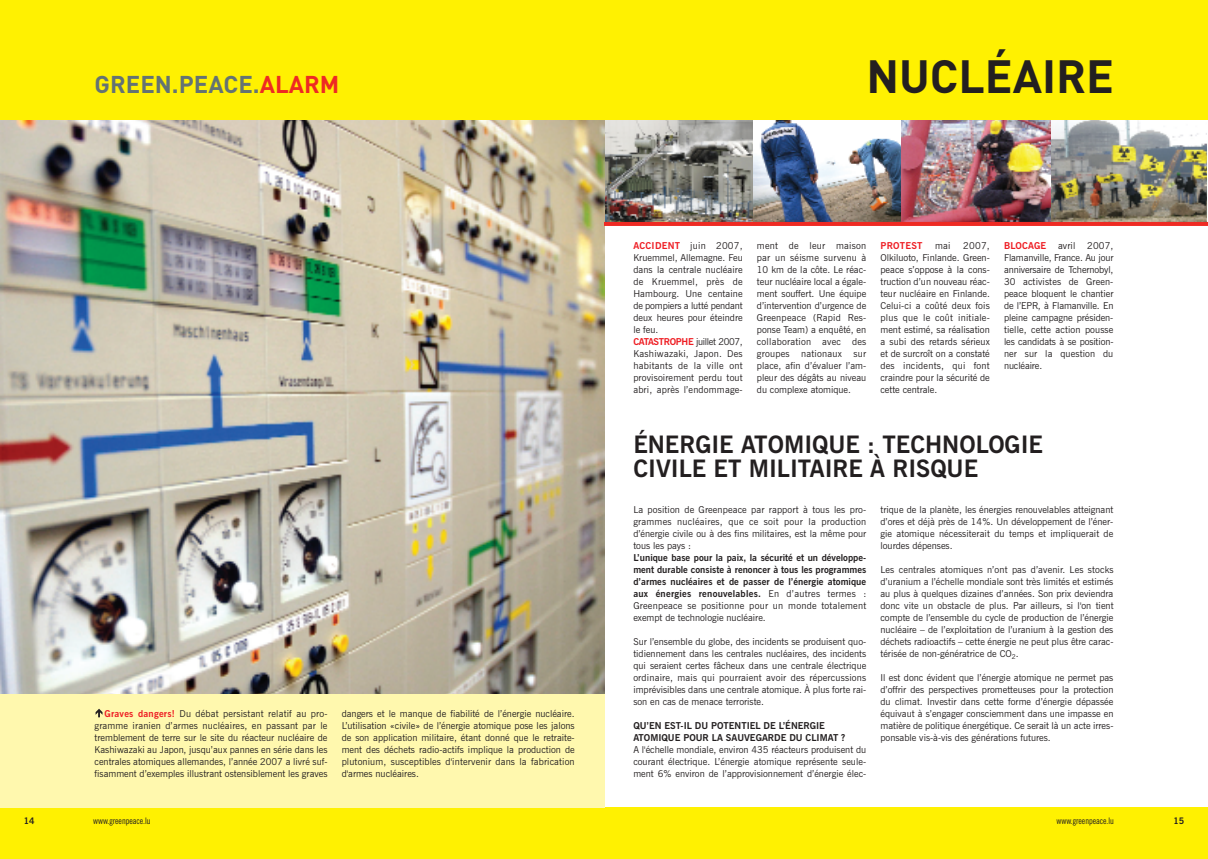
<style>
.page{position:relative;width:1208px;height:859px;background:#fff}
.page>*{position:absolute;margin:0;border:0;box-sizing:border-box;transform-origin:0 0}
.t1{font:700 46px "DIN";color:#231f20}
.t2{font:700 24px/24px "News Gothic BT";color:#231f20}
.t3{font:700 24px "DIN";color:#647373}
.t4{font:9.5px/12px "News Gothic BT";color:#231f20;text-align:justify}
.t5{font:700 9.5px/12px "News Gothic BT";color:#231f20;text-align:justify}
.t6{font:700 9.5px "News Gothic BT";letter-spacing:.025em;color:#ee1d23}
.t7{font:condensed 9px "News Gothic BT";color:#231f20}
.t8{font:700 9px "News Gothic BT";color:#231f20}
.s1{color:#ee2a23}
.s2{font-weight:700;color:#ee1d23}
.s3{font-weight:400}
</style>
<div class="page">
<img style="left:1050px;top:119px;width:157px;height:103px">
<img style="left:753px;top:119px;width:148px;height:103px">
<img style="left:901px;top:119px;width:149px;height:103px">
<img style="left:604px;top:119px;width:149px;height:103px">
<div style="left:604px;top:808px;width:604px;height:51px;background:#fff101"></div>
<div style="left:604px;top:0;width:604px;height:119px;background:#fff101"></div>
<img style="left:0;top:119px;width:604px;height:575px">
<div style="left:0;top:0;width:604px;height:119px;background:#fff101"></div>
<div style="left:0;top:808px;width:604px;height:51px;background:#fff101"></div>
<hr style="left:604px;top:222px;width:604px;height:4px;background:#ee2a23">
<div style="left:0;top:694px;width:604px;height:114px;background:#fff8ae"></div>
<svg style="left:96px;top:709px;width:6px;height:8px"></svg>
<h2 class="t3" style="left:95px;top:71px;width:246px">GREEN.PEACE.<span class="s1">ALARM</span></h2>
<h1 class="t1" style="left:866px;top:50px;width:249px">NUCLÉAIRE</h1>
<p class="t4" style="left:95px;top:709px;width:234px;text-indent:10px"><span class="s2">Graves dangers!</span> Du débat persistant relatif au pro&shy;gramme iranien d’armes nucléaires, en passant par le tremblement de terre sur le site du réacteur nucléaire de Kashiwazaki au Japon, jusqu’aux pannes en série dans les centrales atomiques allemandes, l’année 2007 a livré suf&shy;fisamment d’exemples illustrant ostensiblement les graves</p>
<p class="t4" style="left:342px;top:709px;width:234px">dangers et le manque de fiabilité de l’énergie nucléaire.<br>L’utilisation «civile» de l’énergie atomique pose les jalons de son application militaire, étant donné que le retraite&shy;ment des déchets radio-actifs implique la production de plutonium, susceptibles d'intervenir dans la fabrication d'armes nucléaires.</p>
<p class="t8" style="left:24px;top:817px;width:12px">14</p>
<p class="t7" style="left:93px;top:817px;width:59px">www.greenpeace.lu</p>
<p class="t4" style="left:633px;top:241px;width:111px;text-align:left"><span class="s2">ACCIDENT</span> juin 2007,<br>Kruemmel, Allemagne. Feu dans la centrale nucléaire de Kruemmel, près de<br>Hambourg. Une centaine de pompiers a lutté pendant deux heures pour éteindre le feu.<br><span class="s2">CATASTROPHE</span> juillet 2007,<br>Kashiwazaki, Japon. Des habitants de la ville ont provisoirement perdu tout abri, après l’endommage-</p>
<p class="t4" style="left:757px;top:241px;width:111px">ment de leur maison par un séisme survenu à 10 km de la côte. Le réac&shy;teur nucléaire local a égale&shy;ment souffert. Une équipe d’intervention d’urgence de Greenpeace (Rapid Res&shy;ponse Team) a enquêté, en collaboration avec des groupes nationaux sur place, afin d’évaluer l’am&shy;pleur des dégâts au niveau du complexe atomique.</p>
<p class="t6" style="left:880px;top:242px;width:44px">PROTEST</p>
<p class="t4" style="left:935px;top:241px;width:17px">mai</p>
<p class="t4" style="left:880px;top:241px;width:111px;text-indent:83px">2007, Olkiluoto, Finlande. Green&shy;peace s’oppose à la cons&shy;truction d’un nouveau réac&shy;teur nucléaire en Finlande.<br>Celui-ci a coûté deux fois plus que le coût initiale&shy;ment estimé, sa réalisation a subi des retards sérieux et de surcroît on a constaté des incidents, qui font craindre pour la sécurité de cette centrale.</p>
<p class="t4" style="left:1004px;top:241px;width:111px"><span class="s2">BLOCAGE</span> avril 2007, Flamanville, France. Au jour anniversaire de Tchernobyl, 30 activistes de Green&shy;peace bloquent le chantier de l’EPR, à Flamanville. En pleine campagne présiden&shy;tielle, cette action pousse les candidats à se position&shy;ner sur la question du nucléaire.</p>
<h2 class="t2" style="left:633px;top:435px;width:411px">ÉNERGIE ATOMIQUE : TECHNOLOGIE<br>CIVILE ET MILITAIRE À RISQUE</h2>
<p class="t4" style="left:633px;top:505px;width:234px">La position de Greenpeace par rapport à tous les pro&shy;grammes nucléaires, que ce soit pour la production d’énergie civile ou à des fins militaires, est la même pour tous les pays :</p>
<p class="t5" style="left:633px;top:553px;width:234px">L’unique base pour la paix, la sécurité et un développe&shy;ment durable consiste à renoncer à tous les programmes d’armes nucléaires et de passer de l’énergie atomique aux énergies renouvelables. <span class="s3">En d’autres termes :<br>Greenpeace se positionne pour un monde totalement exempt de technologie nucléaire.</span></p>
<p class="t4" style="left:633px;top:637px;width:234px">Sur l’ensemble du globe, des incidents se produisent quo&shy;tidiennement dans les centrales nucléaires, des incidents qui seraient certes fâcheux dans une centrale électrique ordinaire, mais qui pourraient avoir des répercussions imprévisibles dans une centrale atomique. À plus forte rai&shy;son en cas de menace terroriste.</p>
<p class="t5" style="left:633px;top:721px;width:213px">QU’EN EST-IL DU POTENTIEL DE L’ÉNERGIE<br>ATOMIQUE POUR LA SAUVEGARDE DU CLIMAT ?</p>
<p class="t4" style="left:633px;top:745px;width:234px">A l'échelle mondiale, environ 435 réacteurs produisent du courant électrique. L’énergie atomique représente seule&shy;ment 6% environ de l’approvisionnement d’énergie élec-</p>
<p class="t4" style="left:880px;top:505px;width:234px">trique de la planète, les énergies renouvelables atteignant d’ores et déjà près de 14%. Un développement de l’éner&shy;gie atomique nécessiterait du temps et impliquerait de lourdes dépenses.</p>
<p class="t4" style="left:880px;top:565px;width:235px">Les centrales atomiques n’ont pas d’avenir. Les stocks d’uranium a l’échelle mondiale sont très limités et estimés au plus à quelques dizaines d’années. Son prix deviendra donc vite un obstacle de plus. Par ailleurs, si l'on tient compte de l’ensemble du cycle de production de l’énergie nucléaire – de l’exploitation de l’uranium à la gestion des déchets radioactifs – cette énergie ne peut plus être carac&shy;térisée de non-génératrice de CO<sub>2</sub>.</p>
<p class="t4" style="left:880px;top:673px;width:234px">Il est donc évident que l’énergie atomique ne permet pas d’offrir des perspectives prometteuses pour la protection du climat. Investir dans cette forme d’énergie dépassée équivaut à s’engager consciemment dans une impasse en matière de politique énergétique. Ce serait là un acte irres&shy;ponsable vis-à-vis des générations futures.</p>
<p class="t7" style="left:1056px;top:817px;width:59px">www.greenpeace.lu</p>
<p class="t8" style="left:1173px;top:817px;width:12px">15</p>
</div>
